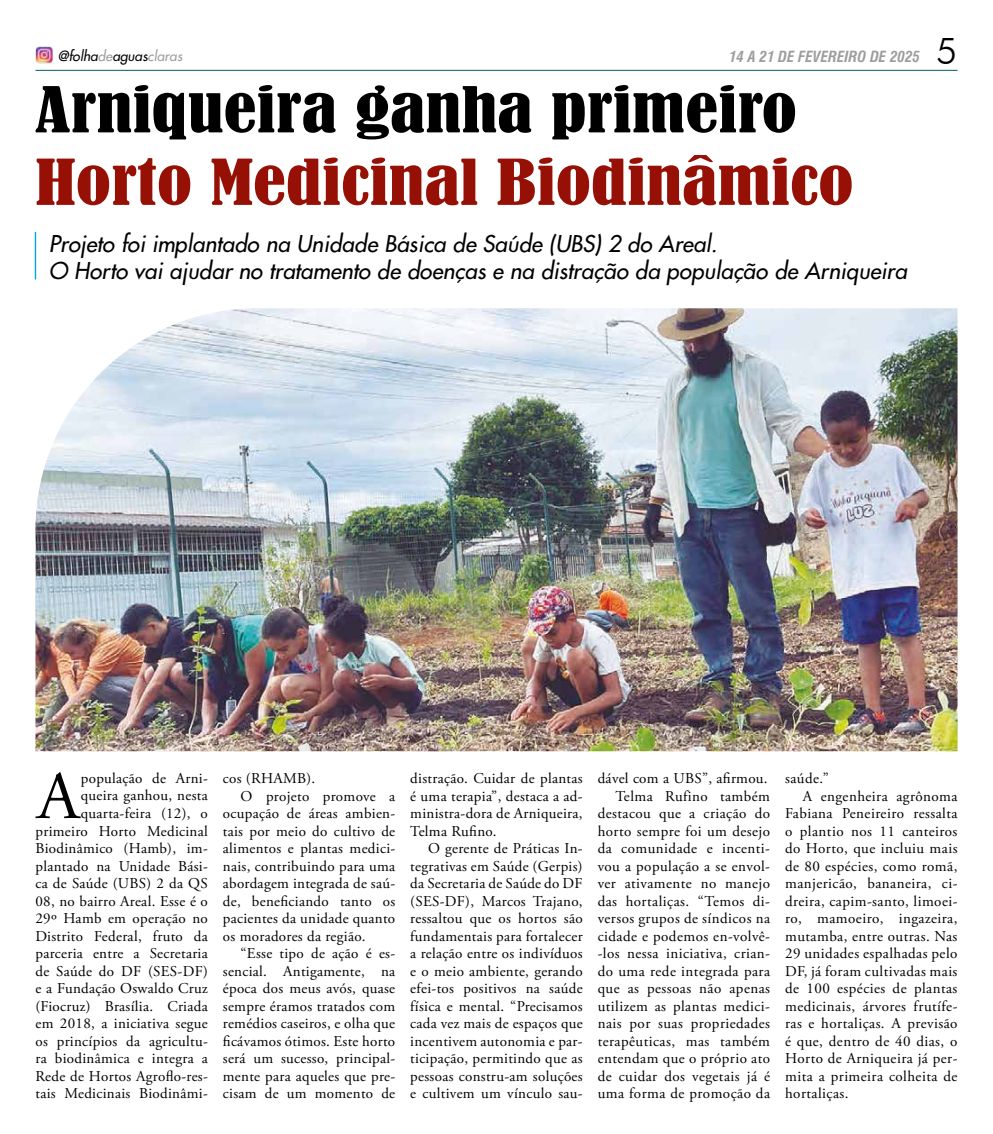
<style>
.page{position:relative;width:993px;height:1134px;background:#fff}
.page>*{position:absolute;margin:0;border:0;box-sizing:border-box;transform-origin:0 0}
.t1{font:67.75px "Adobe Garamond Pro";color:#000}
.t2{font:condensed 58.75px "Bernard";color:#971005;scale:1.25 1}
.t3{font:condensed 58.75px "Bernard";color:#000;scale:1.25 1}
.t4{font:300 37px "Futura BT";color:#000}
.t5{font:italic 22.5px/27.5px "Futura 2";color:#000}
.t6{font:15px/17.5px "Adobe Garamond Pro";letter-spacing:.02em;color:#000;text-align:right}
.t7{font:italic 700 condensed 15px "Swiss 721 BT";color:#9d9d9c}
.t8{font:italic 13.75px "Futura 2";color:#000}
.s1{color:#9d9d9c}
</style>
<div class="page">
<hr style="left:35px;top:70px;width:922px;height:1px;background:#00605b">
<img style="left:35px;top:46px;width:18px;height:18px">
<img style="left:35px;top:308px;width:922px;height:443px">
<hr style="left:35px;top:232px;width:1px;height:47px;background:#009fe3">
<p class="t8" style="left:58px;top:47px;width:126px">@folha<span class="s1">de</span>aguas<span class="s1">claras</span></p>
<p class="t7" style="left:728px;top:48px;width:192px">14 A 21 DE FEVEREIRO DE 2025</p>
<h2 class="t3" style="left:35px;top:76px;width:610px">Arniqueira ganha primeiro</h2>
<h2 class="t2" style="left:35px;top:148px;width:656px">Horto Medicinal Biodinâmico</h2>
<h3 class="t5" style="left:49px;top:230px;width:859px">Projeto foi implantado na Unidade Básica de Saúde (UBS) 2 do Areal.<br>O Horto vai ajudar no tratamento de doenças e na distração da população de Arniqueira</h3>
<h3 class="t4" style="left:935px;top:28px;width:23px">5</h3>
<h1 class="t1" style="left:37px;top:756px;width:44px">A</h1>
<p class="t6" style="left:35px;top:770px;width:174px">população de Arni-<br>queira ganhou, nesta quarta-feira (12), o primeiro Horto Medicinal<br>Biodinâmico (Hamb), im&shy;plantado na Unidade Bási&shy;ca de Saúde (UBS) 2 da QS<br>08, no bairro Areal. Esse é o<br>29º Hamb em operação no<br>Distrito Federal, fruto da parceria entre a Secretaria de Saúde do DF (SES-DF) e a Fundação Oswaldo Cruz (Fiocruz) Brasília. Criada em 2018, a iniciativa segue os princípios da agricultu&shy;ra biodinâmica e integra a<br>Rede de Hortos Agroflo-res&shy;tais Medicinais Biodinâmi-</p>
<p class="t6" style="left:223px;top:770px;width:94px">cos (RHAMB).</p>
<p class="t6" style="left:240px;top:788px;width:156px">O projeto promove a</p>
<p class="t6" style="left:223px;top:805px;width:174px">ocupação de áreas ambien-</p>
<p class="t6" style="left:223px;top:823px;width:174px">tais por meio do cultivo de</p>
<p class="t6" style="left:223px;top:840px;width:174px">alimentos e plantas medici-</p>
<p class="t6" style="left:223px;top:858px;width:174px">nais, contribuindo para uma</p>
<p class="t6" style="left:223px;top:875px;width:174px">abordagem integrada de saú-</p>
<p class="t6" style="left:223px;top:893px;width:174px">de, beneficiando tanto os</p>
<p class="t6" style="left:223px;top:910px;width:174px">pacientes da unidade quanto</p>
<p class="t6" style="left:223px;top:928px;width:144px">os moradores da região.</p>
<p class="t6" style="left:240px;top:945px;width:156px">“Esse tipo de ação é es-</p>
<p class="t6" style="left:223px;top:963px;width:174px">sencial. Antigamente, na</p>
<p class="t6" style="left:223px;top:980px;width:174px">época dos meus avós, quase</p>
<p class="t6" style="left:223px;top:998px;width:174px">sempre éramos tratados com</p>
<p class="t6" style="left:223px;top:1015px;width:174px">remédios caseiros, e olha que</p>
<p class="t6" style="left:223px;top:1033px;width:174px">ficávamos ótimos. Este horto</p>
<p class="t6" style="left:223px;top:1050px;width:174px">será um sucesso, principal-</p>
<p class="t6" style="left:223px;top:1068px;width:174px">mente para aqueles que pre-</p>
<p class="t6" style="left:223px;top:1085px;width:174px">cisam de um momento de</p>
<p class="t6" style="left:410px;top:770px;width:174px;text-align:justify">distração. Cuidar de plantas é uma terapia”, destaca a ad&shy;ministra-dora de Arniqueira, Telma Rufino.</p>
<p class="t6" style="left:410px;top:840px;width:174px;text-align:justify;text-indent:18px">O gerente de Práticas In&shy;tegrativas em Saúde (Gerpis) da Secretaria de Saúde do DF (SES-DF), Marcos Trajano, ressaltou que os hortos são fundamentais para fortalecer a relação entre os indivíduos e o meio ambiente, gerando efei-tos positivos na saúde física e mental. “Precisamos cada vez mais de espaços que incentivem autonomia e par&shy;ticipação, permitindo que as pessoas constru-am soluções e cultivem um vínculo sau-</p>
<p class="t6" style="left:597px;top:770px;width:174px">dável com a UBS”, afirmou.<br>Telma Rufino também destacou que a criação do horto sempre foi um desejo da comunidade e incenti&shy;vou a população a se envol&shy;ver ativamente no manejo das hortaliças. “Temos di&shy;versos grupos de síndicos na cidade e podemos en-volvê--los nessa iniciativa, crian&shy;do uma rede integrada para que as pessoas não apenas utilizem as plantas medici&shy;nais por suas propriedades terapêuticas, mas também entendam que o próprio ato de cuidar dos vegetais já é uma forma de promoção da</p>
<p class="t6" style="left:784px;top:770px;width:45px">saúde.”</p>
<p class="t6" style="left:802px;top:788px;width:156px">A engenheira agrônoma</p>
<p class="t6" style="left:784px;top:805px;width:174px">Fabiana Peneireiro ressalta</p>
<p class="t6" style="left:784px;top:823px;width:174px">o plantio nos 11 canteiros</p>
<p class="t6" style="left:784px;top:840px;width:174px">do Horto, que incluiu mais</p>
<p class="t6" style="left:784px;top:858px;width:174px">de 80 espécies, como romã,</p>
<p class="t6" style="left:784px;top:875px;width:174px">manjericão, bananeira, ci-</p>
<p class="t6" style="left:784px;top:893px;width:174px">dreira, capim-santo, limoei-</p>
<p class="t6" style="left:784px;top:910px;width:174px">ro, mamoeiro, ingazeira,</p>
<p class="t6" style="left:784px;top:928px;width:174px">mutamba, entre outras. Nas</p>
<p class="t6" style="left:784px;top:945px;width:174px">29 unidades espalhadas pelo</p>
<p class="t6" style="left:784px;top:963px;width:174px">DF, já foram cultivadas mais</p>
<p class="t6" style="left:784px;top:980px;width:174px">de 100 espécies de plantas</p>
<p class="t6" style="left:784px;top:998px;width:174px">medicinais, árvores frutífe-</p>
<p class="t6" style="left:784px;top:1015px;width:174px">ras e hortaliças. A previsão</p>
<p class="t6" style="left:784px;top:1033px;width:174px">é que, dentro de 40 dias, o</p>
<p class="t6" style="left:784px;top:1050px;width:174px">Horto de Arniqueira já per-</p>
<p class="t6" style="left:784px;top:1068px;width:174px">mita a primeira colheita de</p>
<p class="t6" style="left:784px;top:1085px;width:65px">hortaliças.</p>
</div>
